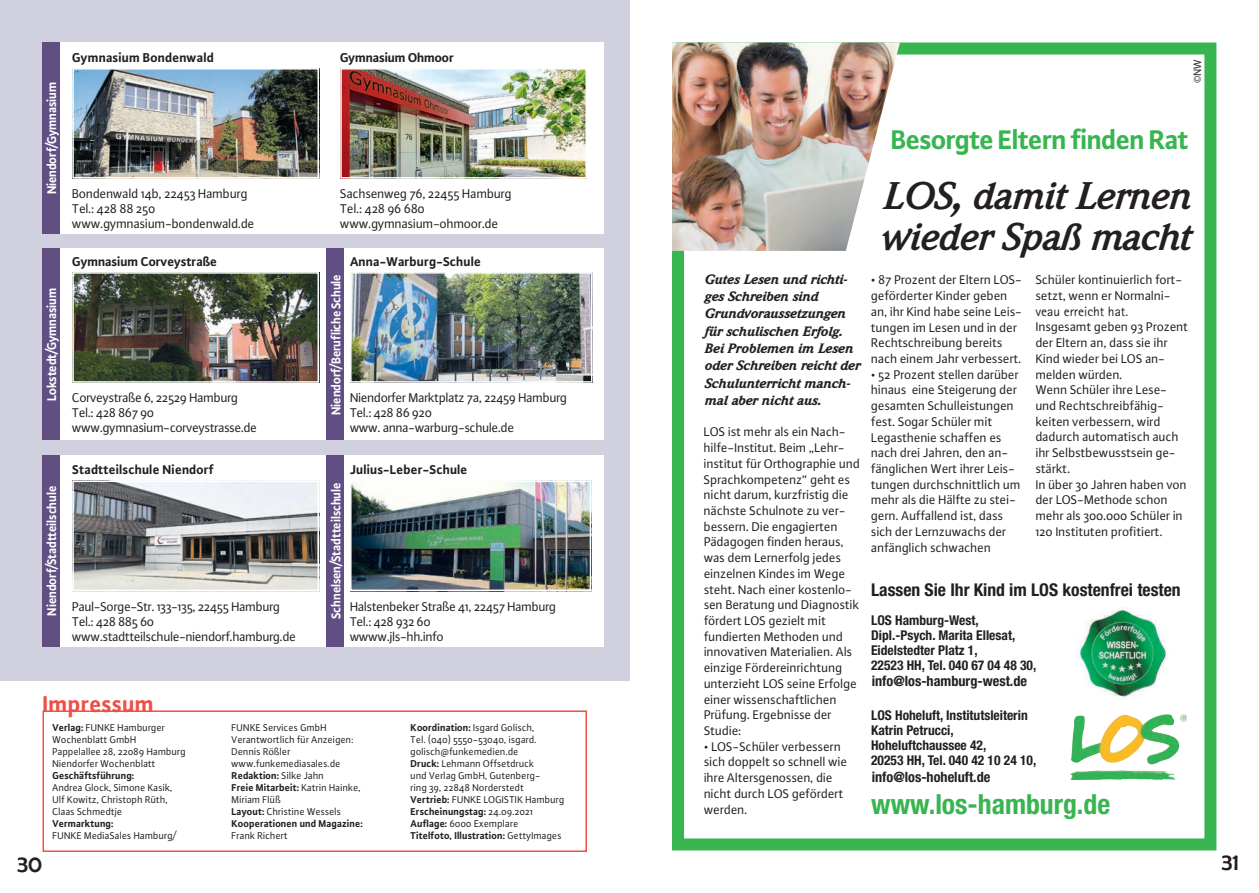
<style>
.page{position:relative;width:1259px;height:893px;background:#fff}
.page>*{position:absolute;margin:0;border:0;box-sizing:border-box;transform-origin:0 0}
.t1{font:italic 700 37.8px/41px "Weidemann";letter-spacing:-.015em;color:#231f20}
.t2{font:700 28.5px "Plus Sans OT";letter-spacing:-.03em;color:#38b551}
.t3{font:700 condensed 27.75px "Helvetica Neue";color:#38b551}
.t4{font:700 24.3px "Plus Sans OT";color:#ef4f45}
.t5{font:24px "Berlin Sans FB";color:#231f20}
.t6{font:700 condensed 17.55px "Helvetica Neue";color:#231f20}
.t7{font:700 condensed 14.25px "Helvetica Neue LT";color:#231f20}
.t8{font:13.5px/15px "Plus Sans OT";letter-spacing:-.03em;color:#231f20}
.t9{font:700 condensed 13.5px/15px "Helvetica Neue";color:#231f20}
.t10{font:700 13.5px "Plus Sans OT";letter-spacing:-.02em;color:#fff;scale:.95 1}
.t11{font:700 13.5px "Plus Sans OT";color:#231f20}
.t12{font:13.5px "Rotis Sans Serif";color:#231f20}
.t13{font:700 13.5px "Plus Sans OT";letter-spacing:-.02em;color:#231f20}
.t14{font:13.35px/15.8px "Plus Sans OT";letter-spacing:-.01em;color:#231f20}
.t15{font:italic 900 13.35px/17.2px "Weidemann";letter-spacing:-.01em;color:#231f20}
.t16{font:10.95px "Myriad Pro";color:#231f20}
.t17{font:10.5px/12px "Plus Sans OT";color:#231f20}
.t18{font:700 10.5px "Plus Sans OT";color:#231f20}
.s1{font-weight:700}
</style>
<div class="page">
<div style="left:0;top:0;width:629px;height:680px;background:#d1d0df"></div>
<div style="left:60px;top:249px;width:544px;height:191px;background:#fff"></div>
<div style="left:43px;top:249px;width:17px;height:191px;background:#614e83"></div>
<div style="left:60px;top:43px;width:544px;height:191px;background:#fff"></div>
<div style="left:43px;top:43px;width:17px;height:191px;background:#614e83"></div>
<div style="left:60px;top:455px;width:544px;height:191px;background:#fff"></div>
<div style="left:43px;top:455px;width:17px;height:191px;background:#614e83"></div>
<div style="left:327px;top:455px;width:17px;height:191px;background:#614e83"></div>
<div style="left:327px;top:249px;width:17px;height:191px;background:#614e83"></div>
<img style="left:75px;top:275px;width:241px;height:105px">
<div style="left:72px;top:272px;width:247px;height:111px;border:2px solid #fff"></div>
<img style="left:353px;top:275px;width:236px;height:105px">
<div style="left:350px;top:272px;width:242px;height:111px;border:2px solid #fff"></div>
<img style="left:75px;top:483px;width:241px;height:105px">
<div style="left:72px;top:480px;width:247px;height:111px;border:2px solid #fff"></div>
<img style="left:353px;top:483px;width:235px;height:105px">
<div style="left:350px;top:480px;width:241px;height:111px;border:2px solid #fff"></div>
<img style="left:75px;top:71px;width:241px;height:105px">
<div style="left:72px;top:68px;width:247px;height:111px;border:2px solid #fff"></div>
<img style="left:343px;top:71px;width:241px;height:105px">
<div style="left:340px;top:68px;width:247px;height:111px;border:2px solid #fff"></div>
<svg style="left:42px;top:710px;width:545px;height:142px"></svg>
<svg style="left:672px;top:43px;width:544px;height:807px"></svg>
<img style="left:1070px;top:714px;width:94px;height:49px">
<img style="left:1075px;top:607px;width:94px;height:93px">
<img style="left:672px;top:43px;width:228px;height:208px">
<div style="left:871px;top:674px;width:169px;height:21px;background:#fff"></div>
<div style="left:871px;top:770px;width:169px;height:20px;background:#fff"></div>
<div style="left:1034px;top:304px;width:102px;height:16px;background:#fff"></div>
<p class="t10" style="left:43px;top:194px;width:120px;rotate:-90deg">Niendorf/Gymnasium</p>
<p class="t10" style="left:43px;top:401px;width:121px;rotate:-90deg">Lokstedt/Gymnasium</p>
<p class="t11" style="left:72px;top:49px;width:143px">Gymnasium Bondenwald</p>
<p class="t8" style="left:72px;top:186px;width:184px">Bondenwald 14b, 22453 Hamburg<br>Tel.: 428 88 250 www.gymnasium-bondenwald.de</p>
<p class="t11" style="left:72px;top:253px;width:146px">Gymnasium Corveystraße</p>
<p class="t8" style="left:72px;top:390px;width:187px">Corveystraße 6, 22529 Hamburg<br>Tel.: 428 867 90 www.gymnasium-corveystrasse.de</p>
<p class="t11" style="left:72px;top:461px;width:143px">Stadtteilschule Niendorf</p>
<p class="t13" style="left:340px;top:49px;width:115px">Gymnasium Ohmoor</p>
<p class="t8" style="left:340px;top:186px;width:173px">Sachsenweg 76, 22455 Hamburg<br>Tel.: 428 96 680 www.gymnasium-ohmoor.de</p>
<p class="t11" style="left:350px;top:253px;width:133px">Anna-Warburg-Schule</p>
<p class="t10" style="left:327px;top:415px;width:150px;rotate:-90deg">Niendorf/Berufliche Schule</p>
<p class="t8" style="left:350px;top:390px;width:219px">Niendorfer Marktplatz 7a, 22459 Hamburg<br>Tel.: 428 86 920<br>www. anna-warburg-schule.de</p>
<p class="t11" style="left:350px;top:461px;width:119px">Julius-Leber-Schule</p>
<p class="t10" style="left:43px;top:615px;width:138px;rotate:-90deg">Niendorf/Stadtteilschule</p>
<p class="t10" style="left:327px;top:619px;width:145px;rotate:-90deg">Schnelsen/Stadtteilschule</p>
<p class="t8" style="left:350px;top:598px;width:208px">Halstenbeker Straße 41, 22457 Hamburg<br>Tel.: 428 932 60<br>wwww.jls-hh.info</p>
<p class="t8" style="left:72px;top:598px;width:225px">Paul-Sorge-Str. 133-135, 22455 Hamburg<br>Tel.: 428 885 60 www.stadtteilschule-niendorf.hamburg.de</p>
<h3 class="t4" style="left:43px;top:689px;width:113px">Impressum</h3>
<p class="t17" style="left:53px;top:721px;width:135px"><span class="s1">Verlag:</span> FUNKE Hamburger<br>Wochenblatt GmbH<br>Pappelallee 28, 22089 Hamburg<br>Niendorfer Wochenblatt</p>
<p class="t18" style="left:53px;top:769px;width:83px">Geschäftsführung:</p>
<p class="t17" style="left:53px;top:781px;width:121px">Andrea Glock, Simone Kasik,<br>Ulf Kowitz, Christoph Rüth,<br>Claas Schmedtje</p>
<p class="t18" style="left:53px;top:817px;width:63px">Vermarktung:</p>
<p class="t17" style="left:53px;top:829px;width:126px">FUNKE MediaSales Hamburg/</p>
<p class="t17" style="left:232px;top:721px;width:133px">FUNKE Services GmbH<br>Verantwortlich für Anzeigen:<br>Dennis Rößler www.funkemediasales.de<br><span class="s1">Redaktion:</span> Silke Jahn<br><span class="s1">Freie Mitarbeit:</span> Katrin Hainke,<br>Miriam Flüß<br><span class="s1">Layout:</span> Christine Wessels<br><span class="s1">Kooperationen und Magazine:</span></p>
<p class="t17" style="left:232px;top:829px;width:58px">Frank Richert</p>
<p class="t17" style="left:411px;top:721px;width:155px"><span class="s1">Koordination:</span> Isgard Golisch,<br>Tel. (040) 5550-53040, isgard. golisch@funkemedien.de<br><span class="s1">Druck:</span> Lehmann Offsetdruck<br>und Verlag GmbH, Gutenberg-<br>ring 39, 22848 Norderstedt<br><span class="s1">Vertrieb:</span> FUNKE LOGISTIK Hamburg<br><span class="s1">Erscheinungstag:</span> 24.09.2021<br><span class="s1">Auflage:</span> 6000 Exemplare<br><span class="s1">Titelfoto, Illustration:</span> GettyImages</p>
<p class="t16" style="left:1190px;top:83px;width:25px;rotate:-90deg">©NW</p>
<h2 class="t2" style="left:890px;top:121px;width:300px">Besorgte Eltern finden Rat</h2>
<p class="t15" style="left:704px;top:270px;width:157px">Gutes Lesen und richti&shy;ges Schreiben sind<br>Grundvoraussetzungen für schulischen Erfolg.<br>Bei Problemen im Lesen oder Schreiben reicht der<br>Schulunterricht manch&shy;mal aber nicht aus.</p>
<p class="t14" style="left:704px;top:424px;width:158px">LOS ist mehr als ein Nach&shy;hilfe-Institut. Beim „Lehr&shy;institut für Orthographie und<br>Sprachkompetenz“ geht es nicht darum, kurzfristig die nächste Schulnote zu ver&shy;bessern. Die engagierten<br>Pädagogen finden heraus, was dem Lernerfolg jedes einzelnen Kindes im Wege steht. Nach einer kostenlo&shy;sen Beratung und Diagnostik fördert LOS gezielt mit fundierten Methoden und innovativen Materialien. Als einzige Fördereinrichtung unterzieht LOS seine Erfolge einer wissenschaftlichen<br>Prüfung. Ergebnisse der<br>Studie:</p>
<p class="t14" style="left:704px;top:738px;width:145px">• LOS-Schüler verbessern sich doppelt so schnell wie ihre Altersgenossen, die nicht durch LOS gefördert werden.</p>
<h1 class="t1" style="left:879px;top:176px;width:311px">LOS, damit Lernen wieder Spaß macht</h1>
<p class="t14" style="left:871px;top:272px;width:152px">• 87 Prozent der Eltern LOS&shy;geförderter Kinder geben an, ihr Kind habe seine Leis&shy;tungen im Lesen und in der<br>Rechtschreibung bereits nach einem Jahr verbessert.</p>
<p class="t14" style="left:871px;top:366px;width:151px">• 52 Prozent stellen darüber hinaus eine Steigerung der gesamten Schulleistungen fest. Sogar Schüler mit<br>Legasthenie schaffen es nach drei Jahren, den an&shy;fänglichen Wert ihrer Leis&shy;tungen durchschnittlich um mehr als die Hälfte zu stei&shy;gern. Auffallend ist, dass sich der Lernzuwachs der anfänglich schwachen</p>
<p class="t14" style="left:1035px;top:272px;width:148px">Schüler kontinuierlich fort&shy;setzt, wenn er Normalni-</p>
<p class="t14" style="left:1035px;top:319px;width:154px">Insgesamt geben 93 Prozent der Eltern an, dass sie ihr<br>Kind wieder bei LOS an&shy;melden würden.<br>Wenn Schüler ihre Lese&shy;und Rechtschreibfähig&shy;keiten verbessern, wird dadurch automatisch auch ihr Selbstbewusstsein ge&shy;stärkt.<br>In über 30 Jahren haben von der LOS-Methode schon mehr als 300.000 Schüler in<br>120 Instituten profitiert.</p>
<p class="t12" style="left:1035px;top:304px;width:94px">veau erreicht hat.</p>
<h3 class="t6" style="left:871px;top:579px;width:311px">Lassen Sie Ihr Kind im LOS kostenfrei testen</h3>
<p class="t9" style="left:871px;top:613px;width:167px">LOS Hamburg-West,<br>Dipl.-Psych. Marita Ellesat,<br>Eidelstedter Platz 1,<br>22523 HH, Tel. 040 67 04 48 30,</p>
<p class="t7" style="left:871px;top:673px;width:157px">info@los-hamburg-west.de</p>
<p class="t9" style="left:871px;top:707px;width:167px">LOS Hoheluft, Institutsleiterin<br>Katrin Petrucci,<br>Hoheluftchaussee 42,<br>20253 HH, Tel. 040 42 10 24 10,</p>
<p class="t7" style="left:871px;top:768px;width:120px">info@los-hoheluft.de</p>
<h3 class="t3" style="left:871px;top:787px;width:241px">www.los-hamburg.de</h3>
<h3 class="t5" style="left:17px;top:850px;width:27px">30</h3>
<h3 class="t5" style="left:1221px;top:849px;width:19px">31</h3>
</div>
